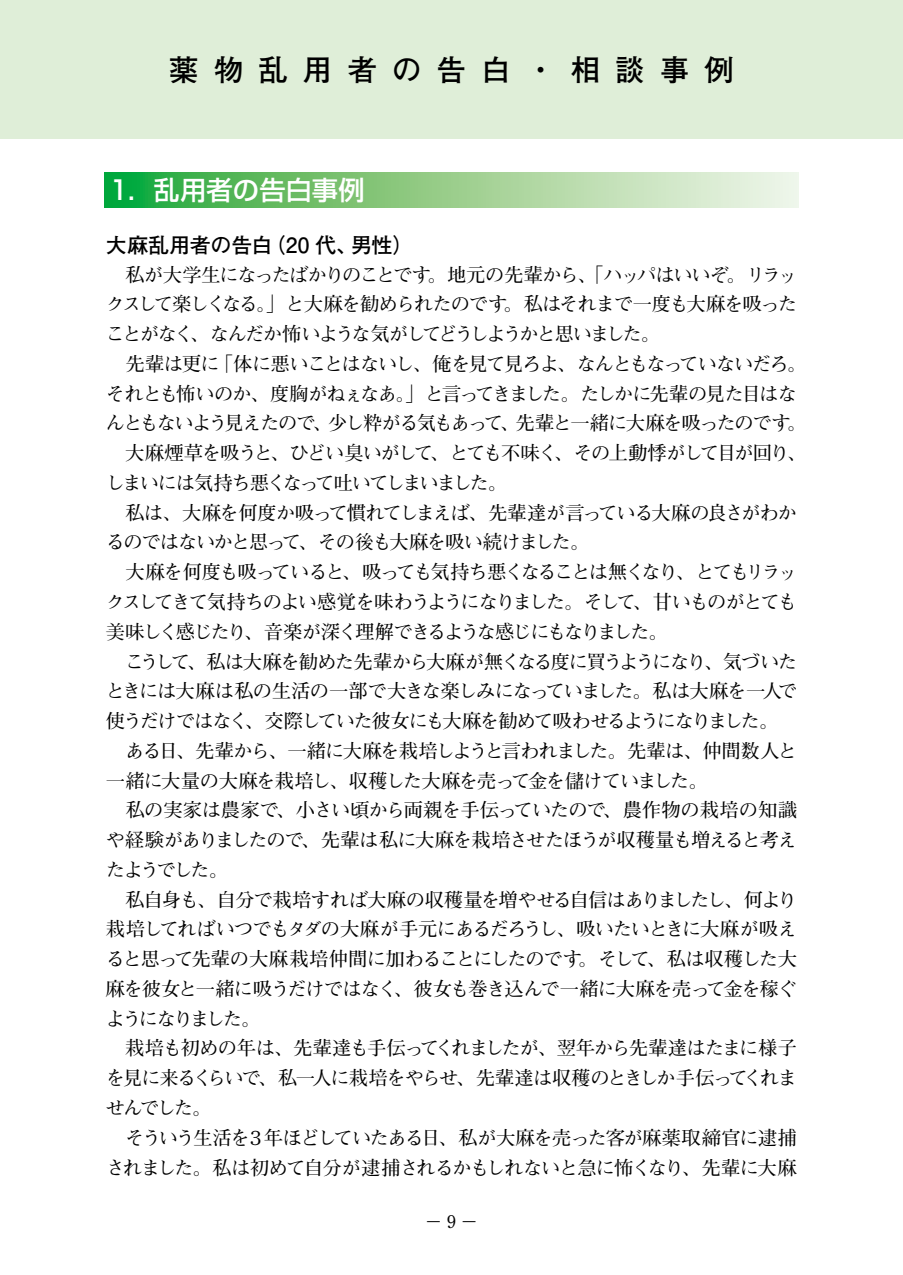
<style>
.page{position:relative;width:903px;height:1275px;background:#fff}
.page>*{position:absolute;margin:0;border:0;box-sizing:border-box;transform-origin:0 0}
.t1{font:700 29.75px "Futo Go B101 Pro";letter-spacing:.5em;color:#000}
.t2{font:500 26.25px "Shin Go Pro";letter-spacing:.005em;color:#fff}
.t3{font:700 21px "Futo Go B101 Pro";letter-spacing:-.015em;color:#000}
.t4{font:700 19.25px/29.8px "Futo Min A101 Pro";letter-spacing:-.07em;color:#000}
.t5{font:700 17.5px "Futo Min A101 Pro";color:#000}
</style>
<div class="page">
<div style="left:0;top:0;width:903px;height:139px;background:#dfeed8"></div>
<svg style="left:104px;top:173px;width:695px;height:35px;background:#90cd8e"></svg>
<h1 class="t1" style="left:169px;top:46px;width:567px">薬物乱用者の告白・相談事例</h1>
<h2 class="t2" style="left:106px;top:169px;width:260px">１．乱用者の告白事例</h2>
<p class="t3" style="left:106px;top:229px;width:309px">大麻乱用者の告白（20 代、男性）</p>
<p class="t4" style="left:106px;top:257px;width:702px">　私が大学生になったばかりのことです。地元の先輩から、「ハッパはいいぞ。リラックスして楽しくなる。」と大麻を勧められたのです。私はそれまで一度も大麻を吸ったことがなく、なんだか怖いような気がしてどうしようかと思いました。<br>　先輩は更に「体に悪いことはないし、俺を見て見ろよ、なんともなっていないだろ。それとも怖いのか、度胸がねぇなあ。」と言ってきました。たしかに先輩の見た目はなんともないよう見えたので、少し粋がる気もあって、先輩と一緒に大麻を吸ったのです。　大麻煙草を吸うと、ひどい臭いがして、とても不味く、その上動悸がして目が回り、しまいには気持ち悪くなって吐いてしまいました。<br>　私は、大麻を何度か吸って慣れてしまえば、先輩達が言っている大麻の良さがわかるのではないかと思って、その後も大麻を吸い続けました。<br>　大麻を何度も吸っていると、吸っても気持ち悪くなることは無くなり、とてもリラックスしてきて気持ちのよい感覚を味わうようになりました。そして、甘いものがとても美味しく感じたり、音楽が深く理解できるような感じにもなりました。<br>　こうして、私は大麻を勧めた先輩から大麻が無くなる度に買うようになり、気づいたときには大麻は私の生活の一部で大きな楽しみになっていました。私は大麻を一人で使うだけではなく、交際していた彼女にも大麻を勧めて吸わせるようになりました。<br>　ある日、先輩から、一緒に大麻を栽培しようと言われました。先輩は、仲間数人と一緒に大量の大麻を栽培し、収穫した大麻を売って金を儲けていました。<br>　私の実家は農家で、小さい頃から両親を手伝っていたので、農作物の栽培の知識や経験がありましたので、先輩は私に大麻を栽培させたほうが収穫量も増えると考えたようでした。<br>　私自身も、自分で栽培すれば大麻の収穫量を増やせる自信はありましたし、何より栽培してればいつでもタダの大麻が手元にあるだろうし、吸いたいときに大麻が吸えると思って先輩の大麻栽培仲間に加わることにしたのです。そして、私は収穫した大麻を彼女と一緒に吸うだけではなく、彼女も巻き込んで一緒に大麻を売って金を稼ぐようになりました。<br>　栽培も初めの年は、先輩達も手伝ってくれましたが、翌年から先輩達はたまに様子を見に来るくらいで、私一人に栽培をやらせ、先輩達は収穫のときしか手伝ってくれませんでした。<br>　そういう生活を３年ほどしていたある日、私が大麻を売った客が麻薬取締官に逮捕されました。私は初めて自分が逮捕されるかもしれないと急に怖くなり、先輩に大麻</p>
<p class="t5" style="left:425px;top:1207px;width:55px">−9−</p>
</div>
